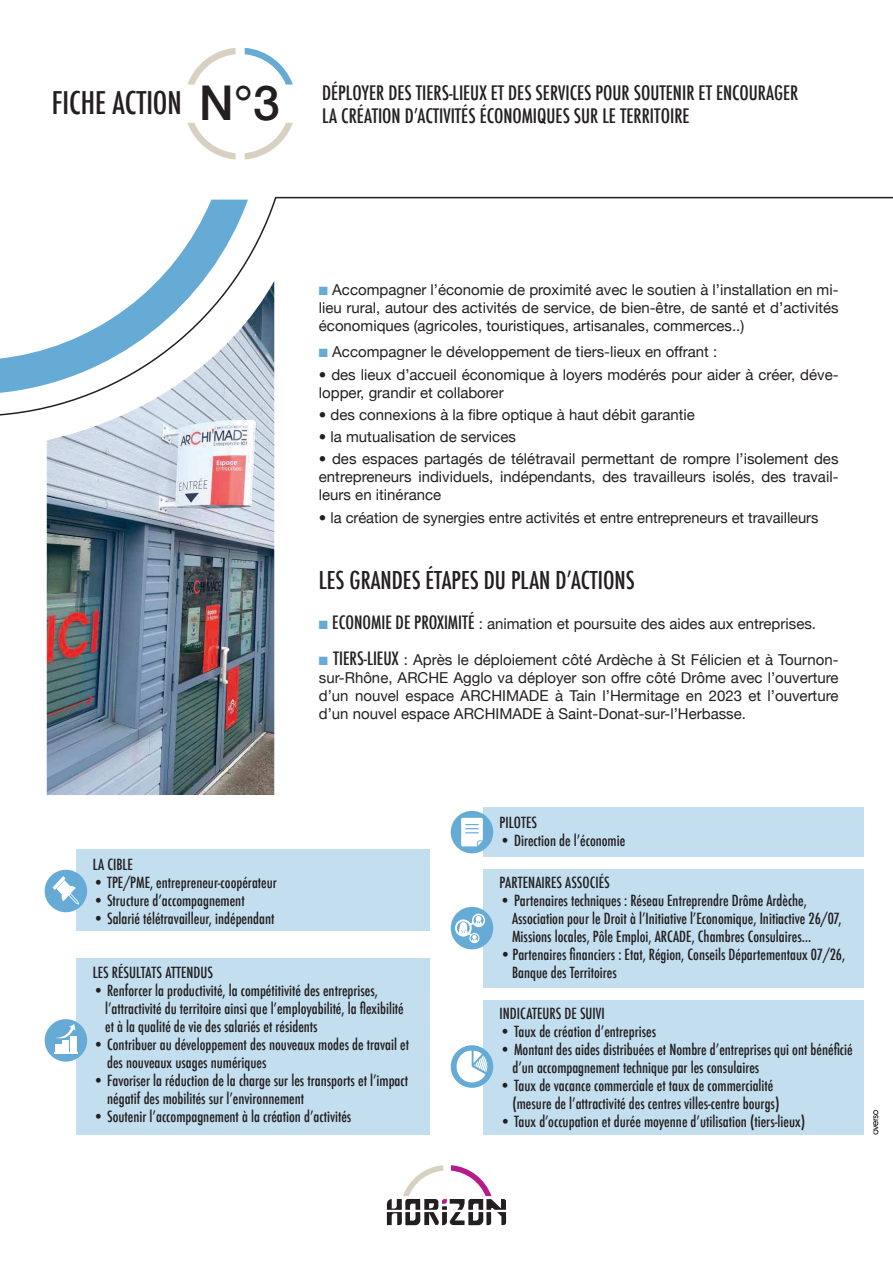
<style>
.page{position:relative;width:893px;height:1263px;background:#fff}
.page>*{position:absolute;margin:0;border:0;box-sizing:border-box;transform-origin:0 0}
.t1{font:500 condensed 30.45px "Futura";color:#231f20}
.t2{font:500 condensed 24px "Futura";color:#231f20}
.t3{font:500 condensed 19.5px "Futura";color:#231f20}
.t4{font:500 condensed 15px/18px "Futura";color:#231f20}
.t5{font:15px/18px "Helvetica Neue";color:#231f20;text-align:justify}
.s1{font-family:"Helvetica Neue";font-stretch:normal;font-size:48px}
.s2{color:#66aad6}
.s3{font-family:"Futura";font-weight:500;font-stretch:condensed;font-size:18px}
</style>
<div class="page">
<svg style="left:187px;top:48px;width:49px;height:37px"></svg>
<svg style="left:245px;top:48px;width:48px;height:37px"></svg>
<svg style="left:187px;top:123px;width:49px;height:37px"></svg>
<svg style="left:245px;top:123px;width:48px;height:37px"></svg>
<svg style="left:0;top:196px;width:893px;height:222px"></svg>
<svg style="left:387px;top:1165px;width:119px;height:60px"></svg>
<div style="left:77px;top:849px;width:353px;height:82px;background:#c3deef"></div>
<div style="left:483px;top:807px;width:381px;height:50px;background:#c3deef"></div>
<div style="left:483px;top:870px;width:381px;height:118px;background:#c3deef"></div>
<div style="left:483px;top:1000px;width:381px;height:135px;background:#c3deef"></div>
<div style="left:77px;top:958px;width:353px;height:176px;background:#c3deef"></div>
<div style="left:45px;top:870px;width:42px;height:42px;background:#66aad6;border-radius:50%"></div>
<svg style="left:53px;top:876px;width:26px;height:28px"></svg>
<div style="left:45px;top:1019px;width:42px;height:43px;background:#66aad6;border-radius:50%"></div>
<div style="left:70px;top:1036px;width:6px;height:15px;background:#fff"></div>
<div style="left:63px;top:1040px;width:6px;height:11px;background:#fff"></div>
<div style="left:55px;top:1044px;width:7px;height:7px;background:#fff"></div>
<svg style="left:56px;top:1024px;width:19px;height:15px"></svg>
<svg style="left:54px;top:1052px;width:24px;height:1px"></svg>
<div style="left:451px;top:811px;width:42px;height:42px;background:#66aad6;border-radius:50%"></div>
<svg style="left:461px;top:818px;width:22px;height:28px"></svg>
<div style="left:451px;top:907px;width:42px;height:42px;background:#66aad6;border-radius:50%"></div>
<svg style="left:455px;top:914px;width:30px;height:30px"></svg>
<div style="left:451px;top:1045px;width:42px;height:43px;background:#66aad6;border-radius:50%"></div>
<svg style="left:457px;top:1051px;width:30px;height:31px"></svg>
<img style="left:47px;top:281px;width:227px;height:514px">
<svg style="left:873px;top:1110px;width:5px;height:24px"></svg>
<h1 class="t1" style="left:52px;top:83px;width:229px">FICHE ACTION <span class="s1">N°3</span></h1>
<h3 class="t3" style="left:322px;top:80px;width:102px">Déployer des tiers</h3>
<h3 class="t3" style="left:449px;top:80px;width:219px">-lieux et des services pour soutenir</h3>
<h3 class="t3" style="left:699px;top:80px;width:27px">et enco</h3>
<h3 class="t3" style="left:749px;top:80px;width:43px">urager</h3>
<h3 class="t3" style="left:322px;top:103px;width:369px">la création d’activités économiques sur le territoire</h3>
<p class="t5" style="left:319px;top:280px;width:521px"><span class="s2">■</span> Accompagner l’économie de proximité avec le soutien à l’installation en mi&shy;lieu rural, autour des activités de service, de bien-être, de santé et d’activités économiques (agricoles, touristiques, artisanales, commerces..)</p>
<p class="t5" style="left:319px;top:343px;width:400px"><span class="s2">■</span> Accompagner le développement de tiers-lieux en offrant :</p>
<p class="t5" style="left:319px;top:365px;width:521px">• des lieux d’accueil économique à loyers modérés pour aider à créer, déve&shy;lopper, grandir et collaborer</p>
<p class="t5" style="left:319px;top:405px;width:377px">• des connexions à la fibre optique à haut débit garantie</p>
<p class="t5" style="left:319px;top:428px;width:198px">• la mutualisation de services</p>
<p class="t5" style="left:319px;top:450px;width:521px">• des espaces partagés de télétravail permettant de rompre l’isolement des entrepreneurs individuels, indépendants, des travailleurs isolés, des travail&shy;leurs en itinérance</p>
<p class="t5" style="left:319px;top:508px;width:501px">• la création de synergies entre activités et entre entrepreneurs et travailleurs</p>
<h2 class="t2" style="left:319px;top:565px;width:53px">LES GRANDES</h2>
<h2 class="t2" style="left:426px;top:565px;width:156px">ÉTAPES DU PLAN D’ACTIONS</h2>
<p class="t5" style="left:319px;top:614px;width:499px"><span class="s2">■</span> <span class="s3">Economie de proximité</span> : animation et poursuite des aides aux entreprises.</p>
<p class="t5" style="left:319px;top:650px;width:521px"><span class="s2">■</span> <span class="s3">Tiers-lieux</span> : Après le déploiement côté Ardèche à St Félicien et à Tournon&shy;sur-Rhône, ARCHE Agglo va déployer son offre côté Drôme avec l’ouverture d’un nouvel espace ARCHIMADE à Tain l’Hermitage en 2023 et l’ouverture d’un nouvel espace ARCHIMADE à Saint-Donat-sur-l’Herbasse.</p>
<p class="t4" style="left:93px;top:855px;width:36px">Lacible</p>
<p class="t4" style="left:93px;top:873px;width:186px">• TPE/PME, entrepreneur-coopérateur</p>
<p class="t4" style="left:93px;top:891px;width:154px">• Structure d’accompagnement</p>
<p class="t4" style="left:93px;top:909px;width:183px">• Salarié télétravailleur, indépendant</p>
<p class="t4" style="left:93px;top:964px;width:50px">Les résultats</p>
<p class="t4" style="left:165px;top:964px;width:7px">attend</p>
<p class="t4" style="left:200px;top:964px;width:13px">us</p>
<p class="t4" style="left:105px;top:982px;width:300px;text-indent:-12px">• Renforcer la productivité, la compétitivité des entreprises, l’attractivité du territoire ainsi que l’employabilité, la flexibilité et à la qualité de vie des salariés et résidents</p>
<p class="t4" style="left:107px;top:1036px;width:303px;text-indent:-14px">• Contribuer au développement des nouveaux modes de travail et des nouveaux usages numériques</p>
<p class="t4" style="left:107px;top:1072px;width:303px;text-indent:-14px">• Favoriser la réduction de la charge sur les transports et l’impact négatif des mobilités sur l’environnement</p>
<p class="t4" style="left:93px;top:1108px;width:260px">• Soutenir l’accompagnement à la création d’activités</p>
<p class="t4" style="left:500px;top:814px;width:7px">Pilotes</p>
<p class="t4" style="left:500px;top:832px;width:127px">• Direction de l’économie</p>
<p class="t4" style="left:500px;top:873px;width:7px">Partenaires</p>
<p class="t4" style="left:565px;top:873px;width:7px">associés</p>
<p class="t4" style="left:512px;top:891px;width:331px;text-indent:-12px">• Partenaires techniques : Réseau Entreprendre Drôme Ardèche,<br>Association pour le Droit à l’Initiative l’Economique, Initiactive 26/07,<br>Missions locales, Pôle Emploi, ARCADE</p>
<p class="t4" style="left:692px;top:927px;width:121px">, Chambres Consulaires…</p>
<p class="t4" style="left:512px;top:945px;width:335px;text-indent:-12px">•Partenaires financiers : Etat, Région, Conseils Départementaux 07/26,<br>Banque des Territoires</p>
<p class="t4" style="left:500px;top:1004px;width:10px">Indicate</p>
<p class="t4" style="left:543px;top:1004px;width:62px">urs de suivi</p>
<p class="t4" style="left:500px;top:1022px;width:158px">• Taux de création d’entreprises</p>
<p class="t4" style="left:512px;top:1040px;width:342px;text-indent:-13px">• Montant des aides distribuées et Nombre d’entreprises qui ont bénéficié d’un accompagnement technique par les consulaires</p>
<p class="t4" style="left:512px;top:1076px;width:268px;text-indent:-13px">• Taux de vacance commerciale et taux de commercialité (mesure de l’attractivité des centres villes-centre bourgs)</p>
<p class="t4" style="left:500px;top:1112px;width:307px">• Taux d’occupation et durée moyenne d’utilisation (tiers-lieux)</p>
</div>
